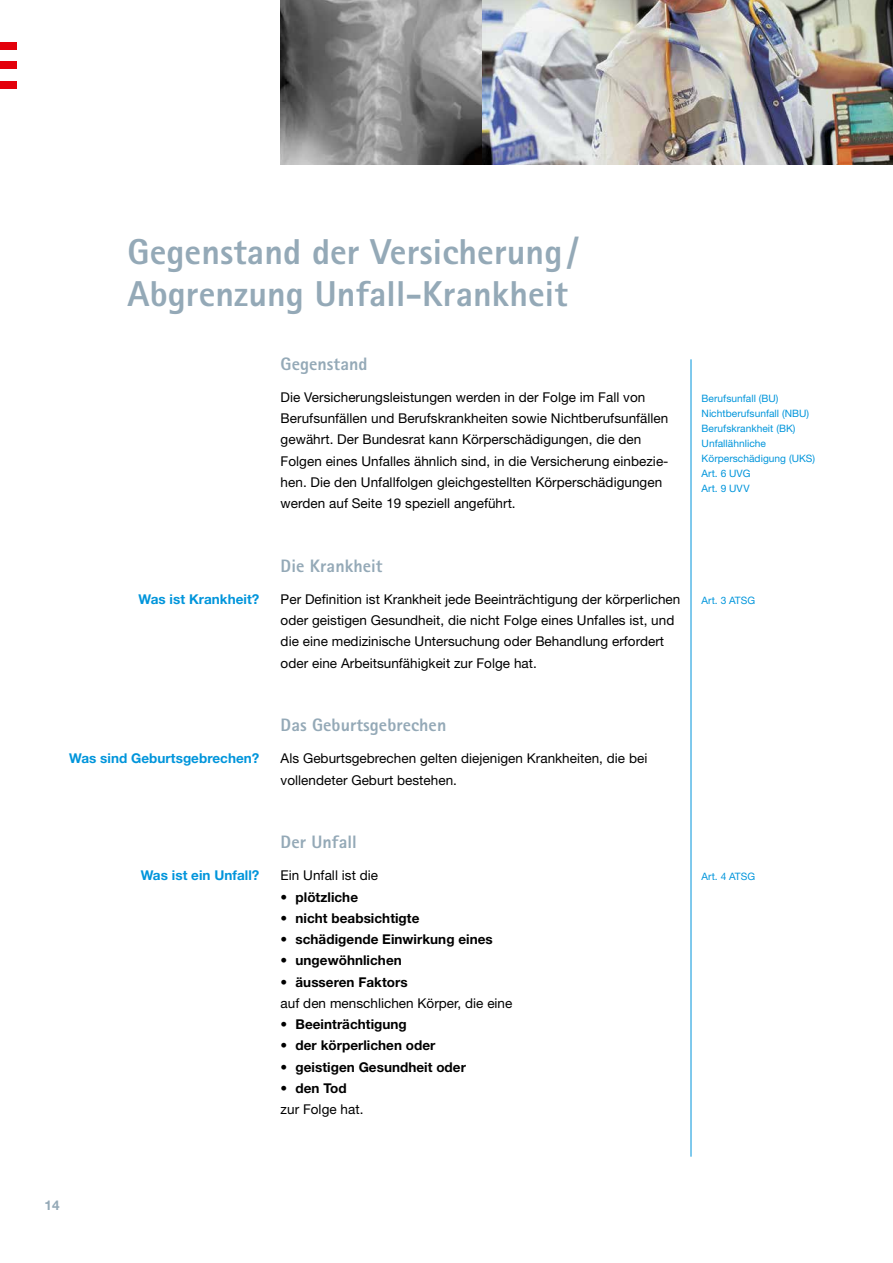
<style>
.page{position:relative;width:893px;height:1263px;background:#fff}
.page>*{position:absolute;margin:0;border:0;box-sizing:border-box;transform-origin:0 0}
.t1{font:800 36px/42.5px "Rotis Sans Serif Pro";letter-spacing:.005em;color:#94a9b7}
.t2{font:800 18px "Rotis Sans Serif Pro";letter-spacing:.005em;color:#94a9b7}
.t3{font:13.5px/21.3px "Helvetica Neue LT Std";letter-spacing:.005em;color:#000}
.t4{font:700 13.5px "Helvetica Neue LT Std";letter-spacing:.005em;color:#000}
.t5{font:700 13.5px "Helvetica Neue LT Std";letter-spacing:.005em;color:#0095db}
.t6{font:700 13.5px "Helvetica Neue LT Std";color:#94a9b7}
.t7{font:10.2px/15px "Helvetica Neue LT Std";letter-spacing:.005em;color:#0095db}
.s1{font-weight:400}
.s2{font-weight:700}
</style>
<div class="page">
<div style="left:0;top:43px;width:17px;height:7px;background:#e3000b"></div>
<div style="left:0;top:62px;width:17px;height:7px;background:#e3000b"></div>
<div style="left:0;top:81px;width:17px;height:7px;background:#e3000b"></div>
<hr style="left:691px;top:359px;width:1px;height:798px;background:#0095db">
<img style="left:281px;top:0;width:612px;height:165px">
<h1 class="t1" style="left:128px;top:230px;width:452px">Gegenstand der Versicherung /<br>Abgrenzung Unfall-Krankheit</h1>
<p class="t5" style="left:138px;top:591px;width:122px">Was ist Krankheit?</p>
<p class="t5" style="left:69px;top:750px;width:192px">Was sind Geburtsgebrechen?</p>
<p class="t5" style="left:141px;top:867px;width:120px">Was ist ein Unfall?</p>
<h2 class="t2" style="left:281px;top:352px;width:88px">Gegenstand</h2>
<p class="t3" style="left:281px;top:386px;width:389px">Die Versicherungsleistungen werden in der Folge im Fall von Berufsunfällen und Berufskrankheiten sowie Nichtberufsunfällen gewährt. Der Bundesrat kann Körperschädigungen, die den Folgen eines Unfalles ähnlich sind, in die Versicherung einbezie&shy;hen. Die den Unfallfolgen gleichgestellten Körperschädigungen werden auf Seite 19 speziell angeführt.</p>
<h2 class="t2" style="left:281px;top:554px;width:103px">Die Krankheit</h2>
<p class="t3" style="left:281px;top:588px;width:401px">Per Definition ist Krankheit jede Beeinträchtigung der körperlichen oder geistigen Gesundheit, die nicht Folge eines Unfalles ist, und die eine medizinische Untersuchung oder Behandlung erfordert oder eine Arbeitsunfähigkeit zur Folge hat.</p>
<h2 class="t2" style="left:281px;top:714px;width:167px">Das Geburtsgebrechen</h2>
<p class="t3" style="left:281px;top:748px;width:368px">Als Geburtsgebrechen gelten diejenigen Krankheiten, die bei vollendeter Geburt bestehen.</p>
<h2 class="t2" style="left:281px;top:831px;width:78px">Der Unfall</h2>
<p class="t3" style="left:281px;top:865px;width:99px">Ein Unfall ist die</p>
<p class="t4" style="left:281px;top:888px;width:79px"><span class="s1">•</span> plötzliche</p>
<p class="t4" style="left:281px;top:910px;width:140px"><span class="s1">•</span> nicht beabsichtigte</p>
<p class="t4" style="left:281px;top:931px;width:214px"><span class="s1">•</span> schädigende Einwirkung eines</p>
<p class="t4" style="left:281px;top:952px;width:123px"><span class="s1">•</span> ungewöhnlichen</p>
<p class="t3" style="left:281px;top:971px;width:233px">• <span class="s2">äusseren Faktors<br></span>auf den menschlichen Körper, die eine</p>
<p class="t4" style="left:281px;top:1016px;width:128px"><span class="s1">•</span> Beeinträchtigung</p>
<p class="t4" style="left:281px;top:1037px;width:156px"><span class="s1">•</span> der körperlichen oder</p>
<p class="t4" style="left:281px;top:1058px;width:187px"><span class="s1">•</span> geistigen Gesundheit oder</p>
<p class="t3" style="left:281px;top:1077px;width:84px">• <span class="s2">den Tod </span>zur Folge hat.</p>
<p class="t7" style="left:702px;top:391px;width:115px">Berufsunfall (BU)<br>Nichtberufsunfall (NBU)<br>Berufskrankheit (BK)<br>Unfallähnliche<br>Körperschädigung (UKS)<br>Art. 6 UVG<br>Art. 9 UVV</p>
<p class="t7" style="left:702px;top:593px;width:55px">Art. 3 ATSG</p>
<p class="t7" style="left:702px;top:869px;width:55px">Art. 4 ATSG</p>
<p class="t6" style="left:45px;top:1197px;width:17px">14</p>
</div>
